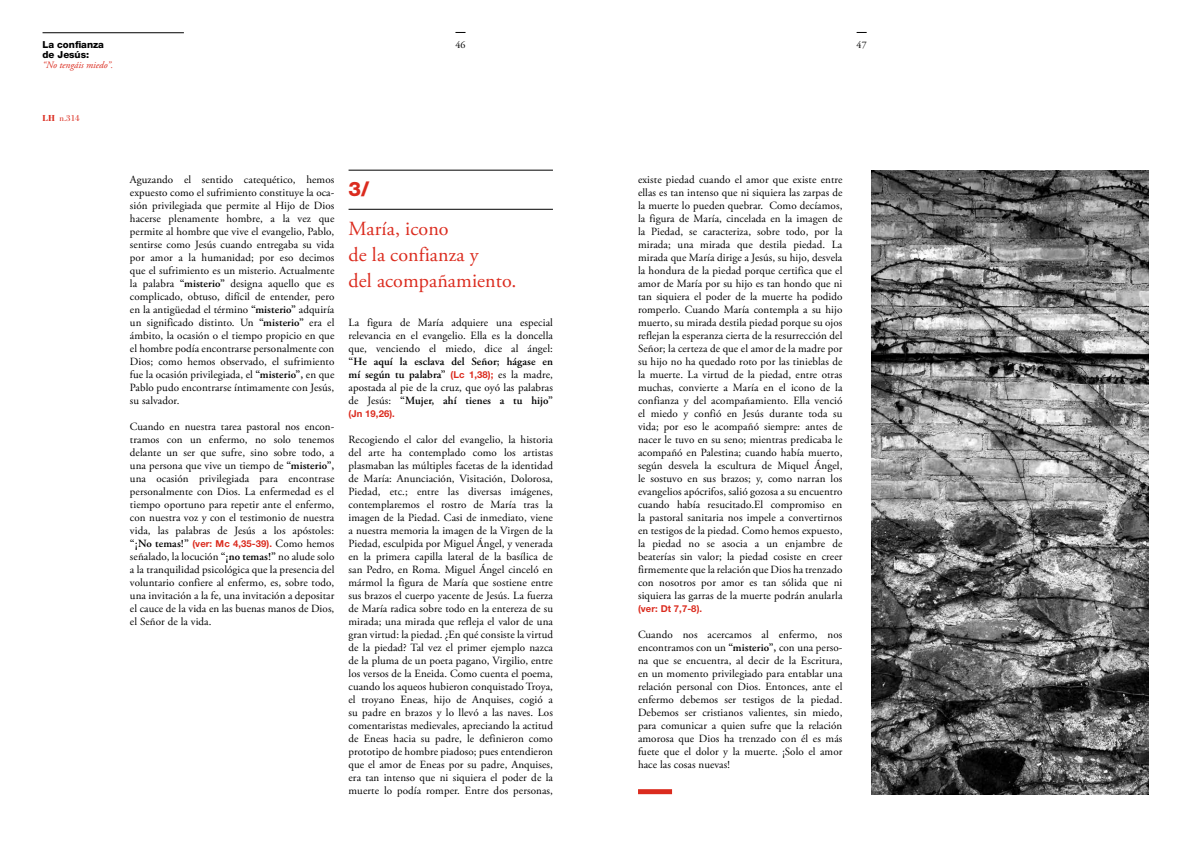
<style>
.page{position:relative;width:1191px;height:842px;background:#fff}
.page>*{position:absolute;margin:0;border:0;box-sizing:border-box;transform-origin:0 0}
.t1{font:20px/26px "Adobe Garamond Pro";letter-spacing:.005em;color:#db2b1e}
.t2{font:800 20px "Helvetica Neue LT Std";color:#db2b1e}
.t3{font:11px/13px "Adobe Garamond Pro";letter-spacing:.01em;color:#000;text-align:justify}
.t4{font:600 11px/13px "Adobe Garamond Pro";letter-spacing:.01em;color:#000;text-align:justify}
.t5{font:10px "Adobe Garamond Pro";color:#000}
.t6{font:800 9.7px/10px "Helvetica Neue LT Std";color:#000}
.t7{font:italic 9.7px "Adobe Garamond Pro";color:#db2b1e}
.t8{font:700 9.5px "Helvetica Neue LT Std";letter-spacing:.01em;color:#db2b1e}
.t9{font:9px "Bodoni Std";color:#db2b1e}
.s1{font-weight:700}
.s2{font-weight:600}
.s3{font-family:"Adobe Garamond Pro";font-weight:600;font-size:11px;color:#000}
.s4{font-family:"Adobe Garamond Pro";font-weight:400;font-size:11px;color:#000}
.s5{font-family:"Helvetica Neue LT Std";font-weight:700;font-size:9.5px;color:#db2b1e}
.s6{font-weight:400}
</style>
<div class="page">
<hr style="left:43px;top:33px;width:141px;height:1px;background:#000">
<hr style="left:348px;top:170px;width:205px;height:1px;background:#000">
<hr style="left:348px;top:209px;width:205px;height:1px;background:#000">
<img style="left:871px;top:170px;width:277px;height:624px">
<div style="left:638px;top:789px;width:34px;height:5px;background:#db2b1e"></div>
<p class="t6" style="left:43px;top:40px;width:63px">La confianza de Jesús:</p>
<p class="t7" style="left:43px;top:59px;width:72px">“No tengáis miedo”.</p>
<p class="t9" style="left:43px;top:113px;width:39px"><span class="s1">LH</span> n.314</p>
<p class="t5" style="left:455px;top:39px;width:12px">46</p>
<p class="t5" style="left:856px;top:39px;width:12px">47</p>
<p class="t3" style="left:130px;top:173px;width:206px">Aguzando el sentido catequético, hemos expuesto como el sufrimiento constituye la oca&shy;sión privilegiada que permite al Hijo de Dios hacerse plenamente hombre, a la vez que permite al hombre que vive el evangelio, Pablo, sentirse como Jesús cuando entregaba su vida por amor a la humanidad; por eso decimos que el sufrimiento es un misterio. Actualmente la palabra <span class="s2">“misterio”</span> designa aquello que es complicado, obtuso, difícil de entender, pero en la antigüedad el término <span class="s2">“misterio”</span> adquiría un significado distinto. Un <span class="s2">“misterio”</span> era el ámbito, la ocasión o el tiempo propicio en que el hombre podía encontrarse personalmente con Dios; como hemos observado, el sufrimiento fue la ocasión privilegiada, el <span class="s2">“misterio”,</span> en que Pablo pudo encontrarse íntimamente con Jesús, su salvador.</p>
<p class="t3" style="left:130px;top:421px;width:206px">Cuando en nuestra tarea pastoral nos encon&shy;tramos con un enfermo, no solo tenemos delante un ser que sufre, sino sobre todo, a una persona que vive un tiempo de <span class="s2">“misterio”, </span>una ocasión privilegiada para encontrase personalmente con Dios. La enfermedad es el tiempo oportuno para repetir ante el enfermo, con nuestra voz y con el testimonio de nuestra vida, las palabras de Jesús a los apóstoles:</p>
<p class="t8" style="left:130px;top:538px;width:206px"><span class="s3">“¡No temas!”</span> (ver: Mc 4,35-39). <span class="s4">Como hemos</span></p>
<p class="t3" style="left:130px;top:550px;width:206px">señalado, la locución <span class="s2">“¡no temas!”</span> no alude solo a la tranquilidad psicológica que la presencia del voluntario confiere al enfermo, es, sobre todo, una invitación a la fe, una invitación a depositar el cauce de la vida en las buenas manos de Dios, el Señor de la vida.</p>
<h1 class="t2" style="left:348px;top:177px;width:22px">3/</h1>
<h1 class="t1" style="left:348px;top:216px;width:170px">María, icono<br>de la confianza y<br>del acompañamiento.</h1>
<p class="t3" style="left:348px;top:316px;width:206px">La figura de María adquiere una especial relevancia en el evangelio. Ella es la doncella que, venciendo el miedo, dice al ángel:</p>
<p class="t4" style="left:348px;top:355px;width:206px">“He aquí la esclava del Señor; hágase en mí según tu palabra” <span class="s5">(Lc 1,38);</span> <span class="s6">es la madre, apostada al pie de la cruz, que oyó las palabras de Jesús:</span> “Mujer, ahí tienes a tu hijo”</p>
<p class="t8" style="left:348px;top:408px;width:48px">(Jn 19,26).</p>
<p class="t3" style="left:348px;top:433px;width:206px">Recogiendo el calor del evangelio, la historia del arte ha contemplado como los artistas plasmaban las múltiples facetas de la identidad de María: Anunciación, Visitación, Dolorosa, Piedad, etc.; entre las diversas imágenes, contemplaremos el rostro de María tras la imagen de la Piedad. Casi de inmediato, viene a nuestra memoria la imagen de la Virgen de la Piedad, esculpida por Miguel Ángel, y venerada en la primera capilla lateral de la basílica de san Pedro, en Roma. Miguel Ángel cinceló en mármol la figura de María que sostiene entre sus brazos el cuerpo yacente de Jesús. La fuerza de María radica sobre todo en la entereza de su mirada; una mirada que refleja el valor de una gran virtud: la piedad. ¿En qué consiste la virtud de la piedad? Tal vez el primer ejemplo nazca de la pluma de un poeta pagano, Virgilio, entre los versos de la Eneida. Como cuenta el poema, cuando los aqueos hubieron conquistado Troya, el troyano Eneas, hijo de Anquises, cogió a su padre en brazos y lo llevó a las naves. Los comentaristas medievales, apreciando la actitud de Eneas hacia su padre, le definieron como prototipo de hombre piadoso; pues entendieron que el amor de Eneas por su padre, Anquises, era tan intenso que ni siquiera el poder de la muerte lo podía romper. Entre dos personas,</p>
<p class="t3" style="left:638px;top:173px;width:206px">existe piedad cuando el amor que existe entre ellas es tan intenso que ni siquiera las zarpas de la muerte lo pueden quebrar. Como decíamos, la figura de María, cincelada en la imagen de la Piedad, se caracteriza, sobre todo, por la mirada; una mirada que destila piedad. La mirada que María dirige a Jesús, su hijo, desvela la hondura de la piedad porque certifica que el amor de María por su hijo es tan hondo que ni tan siquiera el poder de la muerte ha podido romperlo. Cuando María contempla a su hijo muerto, su mirada destila piedad porque su ojos reflejan la esperanza cierta de la resurrección del Señor; la certeza de que el amor de la madre por su hijo no ha quedado roto por las tinieblas de la muerte. La virtud de la piedad, entre otras muchas, convierte a María en el icono de la confianza y del acompañamiento. Ella venció el miedo y confió en Jesús durante toda su vida; por eso le acompañó siempre: antes de nacer le tuvo en su seno; mientras predicaba le acompañó en Palestina; cuando había muerto, según desvela la escultura de Miquel Ángel, le sostuvo en sus brazos; y, como narran los evangelios apócrifos, salió gozosa a su encuentro cuando había resucitado.El compromiso en la pastoral sanitaria nos impele a convertirnos en testigos de la piedad. Como hemos expuesto, la piedad no se asocia a un enjambre de beaterías sin valor; la piedad cosiste en creer firmemente que la relación que Dios ha trenzado con nosotros por amor es tan sólida que ni siquiera las garras de la muerte podrán anularla</p>
<p class="t8" style="left:638px;top:603px;width:66px">(ver: Dt 7,7-8).</p>
<p class="t3" style="left:638px;top:628px;width:206px">Cuando nos acercamos al enfermo, nos encontramos con un <span class="s2">“misterio”,</span> con una perso&shy;na que se encuentra, al decir de la Escritura, en un momento privilegiado para entablar una relación personal con Dios. Entonces, ante el enfermo debemos ser testigos de la piedad.<br>Debemos ser cristianos valientes, sin miedo, para comunicar a quien sufre que la relación amorosa que Dios ha trenzado con él es más fuete que el dolor y la muerte. ¡Solo el amor hace las cosas nuevas!</p>
</div>
